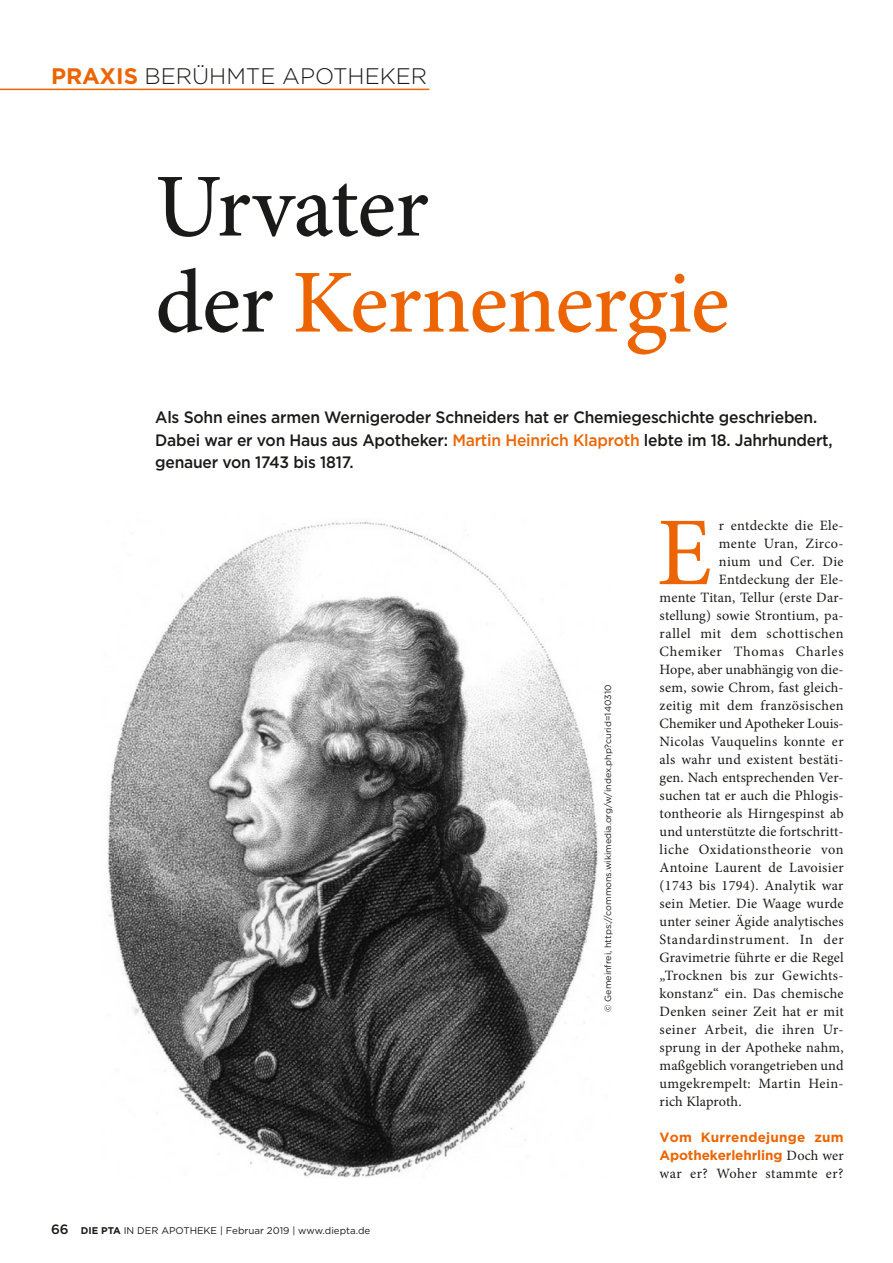
<style>
.page{position:relative;width:893px;height:1263px;background:#fff}
.page>*{position:absolute;margin:0;border:0;box-sizing:border-box;transform-origin:0 0}
.Intitial{font:97.35px "Minion Pro";color:#ec6502}
.t1{font:500 90px/96px "Minion Pro";letter-spacing:-.01em;color:#ec6502}
.Rubrik_Thema{font:300 22.5px "Gotham";color:#1a1a18}
.Vorspann{font:500 16.5px/22.5px "Gotham";letter-spacing:-.015em;color:#1a1a18;scale:.95 1}
.Intitial-2{font:14.25px "Minion Pro";letter-spacing:.02em;color:#1a1a18}
.Intitial-3{font:14.25px "Minion Pro";letter-spacing:.04em;color:#1a1a18}
.Intitial-4{font:14.25px "Minion Pro";color:#1a1a18}
.Intitial-5{font:14.25px "Minion Pro";letter-spacing:.045em;color:#1a1a18}
.Intitial-6{font:14.25px "Minion Pro";letter-spacing:.05em;color:#1a1a18}
.Grundtext{font:14.25px "Minion Pro";letter-spacing:.03em;color:#1a1a18}
.Grundtext-2{font:700 13.5px/18px "Gotham";letter-spacing:.005em;color:#ec6502}
.t2{font:9.75px "Gotham";color:#1a1a18}
.Bildquelle{font:9px "Gotham";color:#1a1a18}
.s1{font-weight:700;color:#ec6502}
.s2{color:#1a1a18}
.s3{color:#ec6502}
.s4{font-weight:500;font-size:13.5px}
.s5{font-weight:700}
.s6{font-family:"Minion Pro";font-weight:400;font-size:14.25px;color:#1a1a18}
</style>
<div class="page">
<hr style="left:0;top:89px;width:429px;height:1px;background:#ec6502">
<img style="left:107px;top:520px;width:496px;height:658px">
<p class="Rubrik_Thema" style="left:51px;top:62px;width:378px"><span class="s1">PRAXIS</span> BERÜHMTE APOTHEKER</p>
<p class="t1" style="left:155px;top:159px;width:576px"><span class="s2">Urvater<br>der</span> Kernenergie</p>
<p class="Vorspann" style="left:155px;top:406px;width:715px">Als Sohn eines armen Wernigeroder Schneiders hat er Chemiegeschichte geschrieben.<br>Dabei war er von Haus aus Apotheker: <span class="s3">Martin Heinrich Klaproth</span> lebte im 18. Jahrhundert, genauer von 1743 bis 1817.</p>
<p class="t2" style="left:51px;top:1224px;width:321px"><span class="s4">66</span> <span class="s5">DIE PTA</span> IN DER APOTHEKE | Februar 2019 | www.diepta.de</p>
<p class="Bildquelle" style="left:602px;top:1012px;width:329px;rotate:-90deg">© Gemeinfrei, https://commons.wikimedia.org/w/index.php?curid=140310</p>
<p class="Intitial" style="left:657px;top:488px;width:57px">E</p>
<p class="Intitial-2" style="left:719px;top:516px;width:126px">r entdeckte die Ele-</p>
<p class="Intitial-2" style="left:719px;top:534px;width:126px">mente Uran, Zirco-</p>
<p class="Intitial-2" style="left:719px;top:552px;width:126px">nium und Cer. Die</p>
<p class="Intitial-2" style="left:719px;top:570px;width:126px">Entdeckung der Ele-</p>
<p class="Intitial-2" style="left:660px;top:588px;width:186px">mente Titan, Tellur (erste Dar-</p>
<p class="Intitial-2" style="left:660px;top:606px;width:186px">stellung) sowie Strontium, pa-</p>
<p class="Intitial-3" style="left:660px;top:624px;width:186px">rallel mit dem schottischen</p>
<p class="Intitial-6" style="left:660px;top:642px;width:185px">Chemiker Thomas Charles</p>
<p class="Intitial-2" style="left:660px;top:660px;width:186px">Hope, aber unabhängig von die-</p>
<p class="Intitial-2" style="left:660px;top:678px;width:186px">sem, sowie Chrom, fast gleich-</p>
<p class="Intitial-2" style="left:660px;top:696px;width:186px">zeitig mit dem französischen</p>
<p class="Intitial-4" style="left:660px;top:714px;width:183px">Chemiker und Apotheker Louis-</p>
<p class="Intitial-2" style="left:660px;top:732px;width:185px">Nicolas Vauquelins konnte er</p>
<p class="Intitial-2" style="left:660px;top:750px;width:186px">als wahr und existent bestäti-</p>
<p class="Intitial-2" style="left:660px;top:768px;width:186px">gen. Nach entsprechenden Ver-</p>
<p class="Intitial-2" style="left:660px;top:786px;width:186px">suchen tat er auch die Phlogis-</p>
<p class="Intitial-2" style="left:660px;top:804px;width:185px">tontheorie als Hirngespinst ab</p>
<p class="Intitial-2" style="left:660px;top:822px;width:186px">und unterstützte die fortschritt-</p>
<p class="Intitial-3" style="left:660px;top:840px;width:186px">liche Oxidationstheorie von</p>
<p class="Intitial-2" style="left:660px;top:858px;width:186px">Antoine Laurent de Lavoisier</p>
<p class="Intitial-2" style="left:660px;top:876px;width:185px">(1743 bis 1794). Analytik war</p>
<p class="Intitial-2" style="left:660px;top:894px;width:185px">sein Metier. Die Waage wurde</p>
<p class="Intitial-2" style="left:660px;top:912px;width:186px">unter seiner Ägide analytisches</p>
<p class="Intitial-5" style="left:660px;top:930px;width:186px">Standardinstrument. In der</p>
<p class="Intitial-2" style="left:660px;top:948px;width:186px">Gravimetrie führte er die Regel</p>
<p class="Intitial-2" style="left:660px;top:966px;width:186px">„Trocknen bis zur Gewichts-</p>
<p class="Intitial-2" style="left:660px;top:984px;width:186px">konstanz“ ein. Das chemische</p>
<p class="Intitial-2" style="left:660px;top:1002px;width:186px">Denken seiner Zeit hat er mit</p>
<p class="Intitial-2" style="left:660px;top:1020px;width:186px">seiner Arbeit, die ihren Ur-</p>
<p class="Intitial-2" style="left:660px;top:1038px;width:186px">sprung in der Apotheke nahm,</p>
<p class="Intitial-2" style="left:660px;top:1056px;width:185px">maßgeblich vorangetrieben und</p>
<p class="Intitial-2" style="left:660px;top:1074px;width:186px">umgekrempelt: Martin Hein-</p>
<p class="Intitial-2" style="left:660px;top:1092px;width:83px">rich Klaproth.</p>
<p class="Grundtext-2" style="left:660px;top:1128px;width:186px">Vom Kurrendejunge zum<br>Apothekerlehrling <span class="s6">Doch wer</span></p>
<p class="Grundtext" style="left:660px;top:1164px;width:186px">war er? Woher stammte er?</p>
</div>
